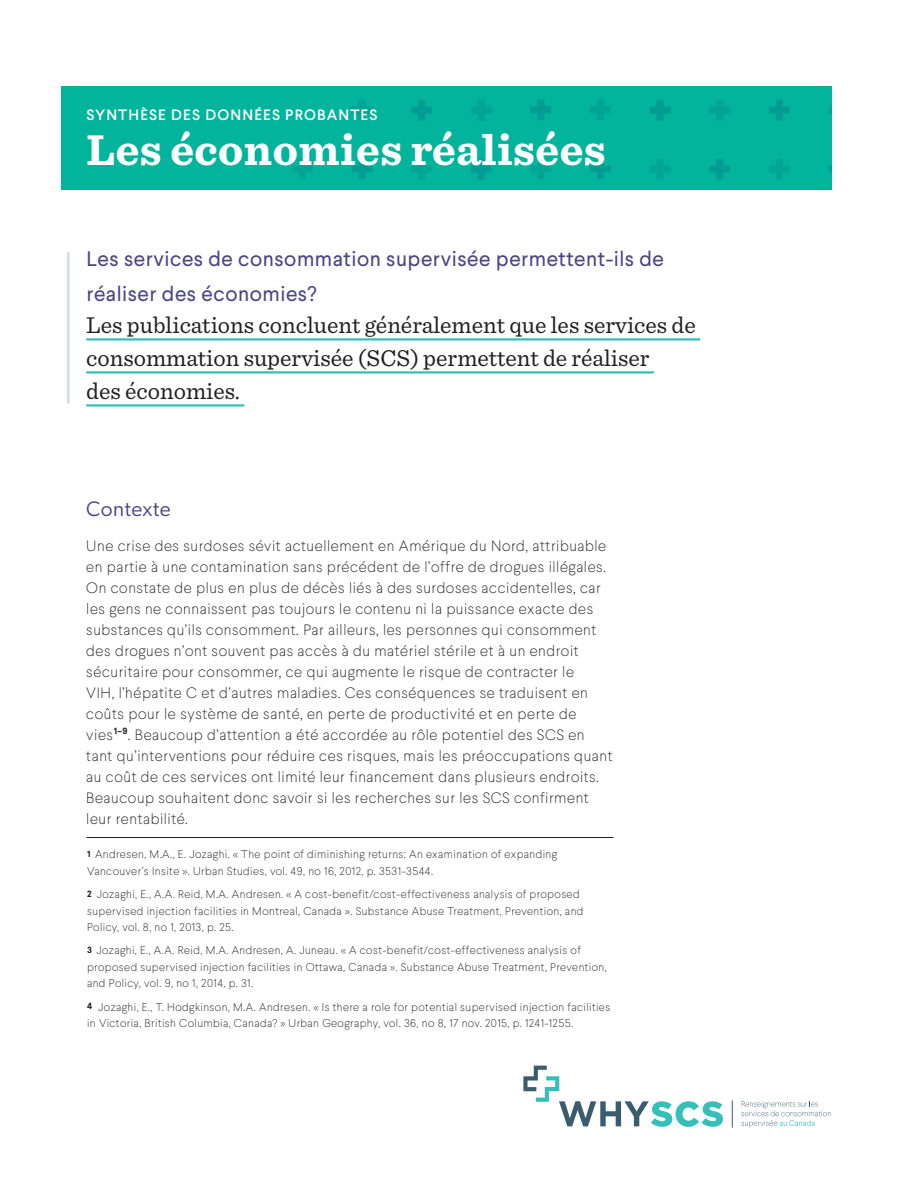
<style>
.page{position:relative;width:918px;height:1188px;background:#fff}
.page>*{position:absolute;margin:0;border:0;box-sizing:border-box;transform-origin:0 0}
.t1{font:700 45px "Sentinel";letter-spacing:.01em;color:#fff}
.t2{font:24px/33px "Sentinel";color:#231f20}
.t3{font:21px/34.5px "Larsseit";letter-spacing:.025em;color:#4a4687}
.t4{font:21px "Gibson";letter-spacing:.025em;color:#4a4687}
.t5{font:100 15px/21px "Larsseit";letter-spacing:.04em;color:#231f20}
.t6{font:500 15px "Larsseit";letter-spacing:.075em;color:#fff}
.Paragraph_Style_3{font:100 11.25px/16.5px "Larsseit";letter-spacing:.04em;color:#231f20}
.s1{font-weight:700;font-size:9px}
</style>
<div class="page">
<div style="left:62px;top:86px;width:770px;height:104px;background:#02b49b"></div>
<svg style="left:352px;top:100px;width:20px;height:20px"></svg>
<svg style="left:411px;top:100px;width:21px;height:21px"></svg>
<svg style="left:471px;top:100px;width:21px;height:21px"></svg>
<svg style="left:531px;top:99px;width:20px;height:21px"></svg>
<svg style="left:590px;top:99px;width:21px;height:21px"></svg>
<svg style="left:650px;top:100px;width:20px;height:21px"></svg>
<svg style="left:709px;top:100px;width:21px;height:21px"></svg>
<svg style="left:769px;top:100px;width:21px;height:21px"></svg>
<svg style="left:829px;top:107px;width:3px;height:7px"></svg>
<svg style="left:292px;top:159px;width:20px;height:20px"></svg>
<svg style="left:352px;top:159px;width:20px;height:20px"></svg>
<svg style="left:411px;top:159px;width:21px;height:20px"></svg>
<svg style="left:471px;top:159px;width:21px;height:21px"></svg>
<svg style="left:531px;top:159px;width:20px;height:20px"></svg>
<svg style="left:590px;top:158px;width:21px;height:21px"></svg>
<svg style="left:650px;top:159px;width:20px;height:20px"></svg>
<svg style="left:709px;top:159px;width:21px;height:20px"></svg>
<svg style="left:769px;top:159px;width:21px;height:20px"></svg>
<svg style="left:829px;top:166px;width:3px;height:7px"></svg>
<hr style="left:86px;top:837px;width:528px;height:1px;background:#231f20">
<hr style="left:86px;top:338px;width:614px;height:3px;background:#35bfb9">
<hr style="left:86px;top:371px;width:568px;height:3px;background:#35bfb9">
<hr style="left:86px;top:404px;width:158px;height:3px;background:#35bfb9">
<hr style="left:67px;top:252px;width:3px;height:152px;background:#d7dee5">
<svg style="left:732px;top:1100px;width:1px;height:28px"></svg>
<svg style="left:523px;top:1066px;width:200px;height:61px"></svg>
<svg style="left:741px;top:1101px;width:90px;height:27px"></svg>
<p class="t6" style="left:87px;top:105px;width:292px">SYNTHÈSE DES DONNÉES PROBANTES</p>
<p class="t1" style="left:87px;top:114px;width:521px">Les économies réalisées</p>
<p class="t3" style="left:87px;top:241px;width:579px">Les services de consommation supervisée permettent-ils de réaliser des économies?</p>
<p class="t2" style="left:86px;top:307px;width:611px">Les publications concluent généralement que les services de consommation supervisée (SCS) permettent de réaliser</p>
<p class="t2" style="left:86px;top:373px;width:155px">des économies.</p>
<p class="t4" style="left:86px;top:497px;width:86px">Contexte</p>
<p class="t5" style="left:86px;top:535px;width:528px">Une crise des surdoses sévit actuellement en Amérique du Nord, attribuable en partie à une contamination sans précédent de l’offre de drogues illégales.<br>On constate de plus en plus de décès liés à des surdoses accidentelles, car les gens ne connaissent pas toujours le contenu ni la puissance exacte des substances qu’ils consomment. Par ailleurs, les personnes qui consomment des drogues n’ont souvent pas accès à du matériel stérile et à un endroit sécuritaire pour consommer, ce qui augmente le risque de contracter le<br>VIH, l’hépatite C et d’autres maladies. Ces conséquences se traduisent en coûts pour le système de santé, en perte de productivité et en perte de vies<sup>1–9</sup>. Beaucoup d’attention a été accordée au rôle potentiel des SCS en tant qu’interventions pour réduire ces risques, mais les préoccupations quant au coût de ces services ont limité leur financement dans plusieurs endroits.<br>Beaucoup souhaitent donc savoir si les recherches sur les SCS confirment leur rentabilité.</p>
<p class="Paragraph_Style_3" style="left:87px;top:846px;width:472px"><span class="s1">1</span> Andresen, M.A., E. Jozaghi. « The point of diminishing returns: An examination of expanding<br>Vancouver’s Insite ». Urban Studies, vol. 49, no 16, 2012, p. 3531-3544.</p>
<p class="Paragraph_Style_3" style="left:87px;top:886px;width:498px"><span class="s1">2</span> Jozaghi, E., A.A. Reid, M.A. Andresen. « A cost-benefit/cost-effectiveness analysis of proposed supervised injection facilities in Montreal, Canada ». Substance Abuse Treatment, Prevention, and<br>Policy, vol. 8, no 1, 2013, p. 25.</p>
<p class="Paragraph_Style_3" style="left:87px;top:942px;width:521px"><span class="s1">3</span> Jozaghi, E., A.A. Reid, M.A. Andresen, A. Juneau. « A cost-benefit/cost-effectiveness analysis of proposed supervised injection facilities in Ottawa, Canada ». Substance Abuse Treatment, Prevention, and Policy, vol. 9, no 1, 2014, p. 31.</p>
<p class="Paragraph_Style_3" style="left:87px;top:998px;width:525px"><span class="s1">4</span> Jozaghi, E., T. Hodgkinson, M.A. Andresen. « Is there a role for potential supervised injection facilities in Victoria, British Columbia, Canada? » Urban Geography, vol. 36, no 8, 17 nov. 2015, p. 1241-1255.</p>
</div>
